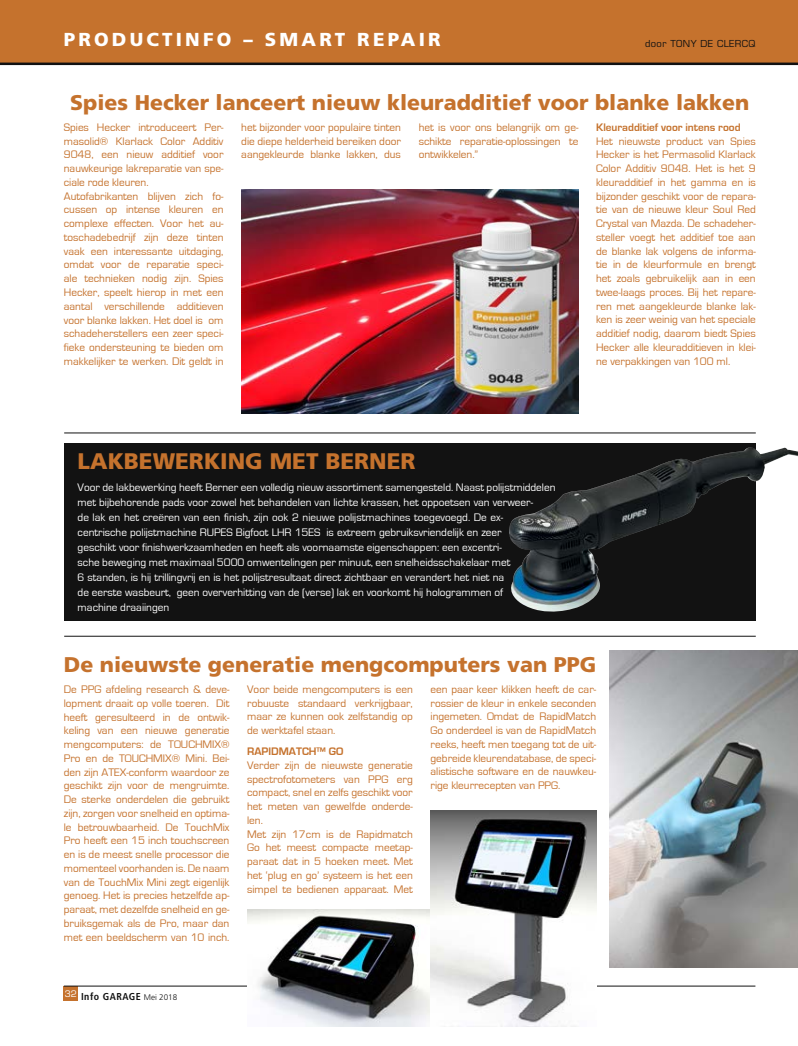
<style>
.page{position:relative;width:798px;height:1046px;background:#fff}
.page>*{position:absolute;margin:0;border:0;box-sizing:border-box;transform-origin:0 0}
.t1{font:900 22.5px "Frutiger";color:#c5722d}
.t2{font:900 21.25px "Frutiger";color:#c5722d}
.t3{font:900 18.75px "Frutiger";letter-spacing:.17em;color:#fff}
.t4{font:11.25px/13.8px "Eurostile";color:#c5722d;text-align:justify}
.t5{font:11.25px/15px "Eurostile";color:#fff}
.t6{font:700 11.25px "Eurostile";color:#c5722d}
.t7{font:700 condensed 10px "Frutiger";letter-spacing:.05em;color:#121212}
.t8{font:9.38px "Eurostile";letter-spacing:.04em;color:#121212}
.s1{font-weight:300;font-stretch:normal;font-size:8.12px}
</style>
<div class="page">
<div style="left:64px;top:985px;width:14px;height:15px;background:#c5722d"></div>
<hr style="left:64px;top:985px;width:691px;height:1px;background:#121212">
<div style="left:64px;top:443px;width:691px;height:178px;background:#121212"></div>
<img style="left:609px;top:650px;width:188px;height:317px">
<img style="left:509px;top:447px;width:288px;height:171px">
<div style="left:0;top:0;width:797px;height:64px;background:#c5722d"></div>
<hr style="left:0;top:63px;width:797px;height:2px;background:#121212">
<hr style="left:64px;top:432px;width:691px;height:1px;background:#121212">
<hr style="left:64px;top:635px;width:691px;height:1px;background:#121212">
<img style="left:241px;top:189px;width:337px;height:225px">
<img style="left:247px;top:909px;width:182px;height:117px">
<img style="left:430px;top:810px;width:166px;height:216px">
<h3 class="t3" style="left:64px;top:28px;width:378px">Produc tin fo – Smart Repair</h3>
<p class="t8" style="left:645px;top:37px;width:112px">DOOR TONY DE CLERCQ</p>
<h2 class="t2" style="left:70px;top:90px;width:680px">Spies Hecker lanceert nieuw kleuradditief voor blanke lakken</h2>
<p class="t4" style="left:64px;top:120px;width:161px;text-align:left">Spies Hecker introduceert Per&shy;masolid® Klarlack Color Additiv<br>9048, een nieuw additief voor nauwkeurige lakreparatie van spe&shy;ciale rode kleuren.<br>Autofabrikanten blijven zich fo&shy;cussen op intense kleuren en complexe effecten. Voor het au&shy;toschadebedrijf zijn deze tinten vaak een interessante uitdaging, omdat voor de reparatie speci&shy;ale technieken nodig zijn. Spies<br>Hecker, speelt hierop in met een aantal verschillende additieven voor blanke lakken. Het doel is om schadeherstellers een zeer speci&shy;fieke ondersteuning te bieden om makkelijker te werken. Dit geldt in</p>
<p class="t4" style="left:241px;top:120px;width:161px">het bijzonder voor populaire tinten die diepe helderheid bereiken door aangekleurde blanke lakken, dus</p>
<p class="t4" style="left:418px;top:120px;width:161px">het is voor ons belangrijk om ge&shy;schikte reparatie-oplossingen te ontwikkelen.”</p>
<p class="t6" style="left:596px;top:121px;width:146px">Kleuradditief voor intens rood</p>
<p class="t4" style="left:596px;top:134px;width:161px">Het nieuwste product van Spies Hecker is het Permasolid Klarlack Color Additiv 9048. Het is het 9 kleuradditief in het gamma en is bijzonder geschikt voor de repara&shy;tie van de nieuwe kleur Soul Red Crystal van Mazda. De schadeher&shy;steller voegt het additief toe aan de blanke lak volgens de informa&shy;tie in de kleurformule en brengt het zoals gebruikelijk aan in een twee-laags proces. Bij het repare&shy;ren met aangekleurde blanke lak&shy;ken is zeer weinig van het speciale additief nodig, daarom biedt Spies Hecker alle kleuradditieven in klei&shy;ne verpakkingen van 100 ml.</p>
<h1 class="t1" style="left:78px;top:447px;width:339px">Lakbewerking met Berner</h1>
<p class="t5" style="left:78px;top:480px;width:479px">Voor de lakbewerking heeft Berner een volledig nieuw assortiment samengesteld. Naast polijstmiddelen met bijbehorende pads voor zowel het behandelen van lichte krassen, het oppoetsen van verweer-<br>de lak en het creëren van een finish, zijn ook 2 nieuwe polijstmachines toegevoegd. De ex-<br>centrische polijstmachine RUPES Bigfoot LHR 15ES is extreem gebruiksvriendelijk en zeer<br>geschikt voor finishwerkzaamheden en heeft als voornaamste eigenschappen: een excentri-<br>sche beweging met maximaal 5000 omwentelingen per minuut, een snelheidsschakelaar met<br>6 standen, is hij trillingvrij en is het polijstresultaat direct zichtbaar en verandert het niet na<br>de eerste wasbeurt, geen oververhitting van de (verse) lak en voorkomt hij hologrammen of<br>machine draaiingen</p>
<h2 class="t2" style="left:64px;top:651px;width:504px">De nieuwste generatie mengcomputers van PPG</h2>
<p class="t4" style="left:64px;top:682px;width:167px">De PPG afdeling research &amp; deve&shy;lopment draait op volle toeren. Dit heeft geresulteerd in de ontwik&shy;keling van een nieuwe generatie mengcomputers: de TOUCHMIX® Pro en de TOUCHMIX® Mini. Bei&shy;den zijn ATEX-conform waardoor ze geschikt zijn voor de mengruimte.<br>De sterke onderdelen die gebruikt zijn, zorgen voor snelheid en optima&shy;le betrouwbaarheid. De TouchMix Pro heeft een 15 inch touchscreen en is de meest snelle processor die momenteel voorhanden is. De naam van de TouchMix Mini zegt eigenlijk genoeg. Het is precies hetzelfde ap&shy;paraat, met dezelfde snelheid en ge&shy;bruiksgemak als de Pro, maar dan met een beeldscherm van 10 inch.</p>
<p class="t4" style="left:247px;top:682px;width:167px">Voor beide mengcomputers is een robuuste standaard verkrijgbaar, maar ze kunnen ook zelfstandig op de werktafel staan.</p>
<p class="t4" style="left:430px;top:682px;width:167px">een paar keer klikken heeft de car&shy;rossier de kleur in enkele seconden ingemeten. Omdat de RapidMatch Go onderdeel is van de RapidMatch reeks, heeft men toegang tot de uit&shy;gebreide kleurendatabase, de speci&shy;alistische software en de nauwkeu&shy;rige kleurrecepten van PPG.</p>
<p class="t6" style="left:247px;top:745px;width:98px">RAPIDMATCH™ GO</p>
<p class="t4" style="left:247px;top:758px;width:167px;text-align:left">Verder zijn de nieuwste generatie spectrofotometers van PPG erg compact, snel en zelfs geschikt voor het meten van gewelfde onderde&shy;len.<br>Met zijn 17cm is de Rapidmatch<br>Go het meest compacte meetap&shy;paraat dat in 5 hoeken meet. Met het ‘plug en go’ systeem is het een simpel te bedienen apparaat. Met</p>
<p class="t7" style="left:65px;top:990px;width:114px"><sup>32</sup> Info GARAGE <span class="s1">Mei 2018</span></p>
</div>
